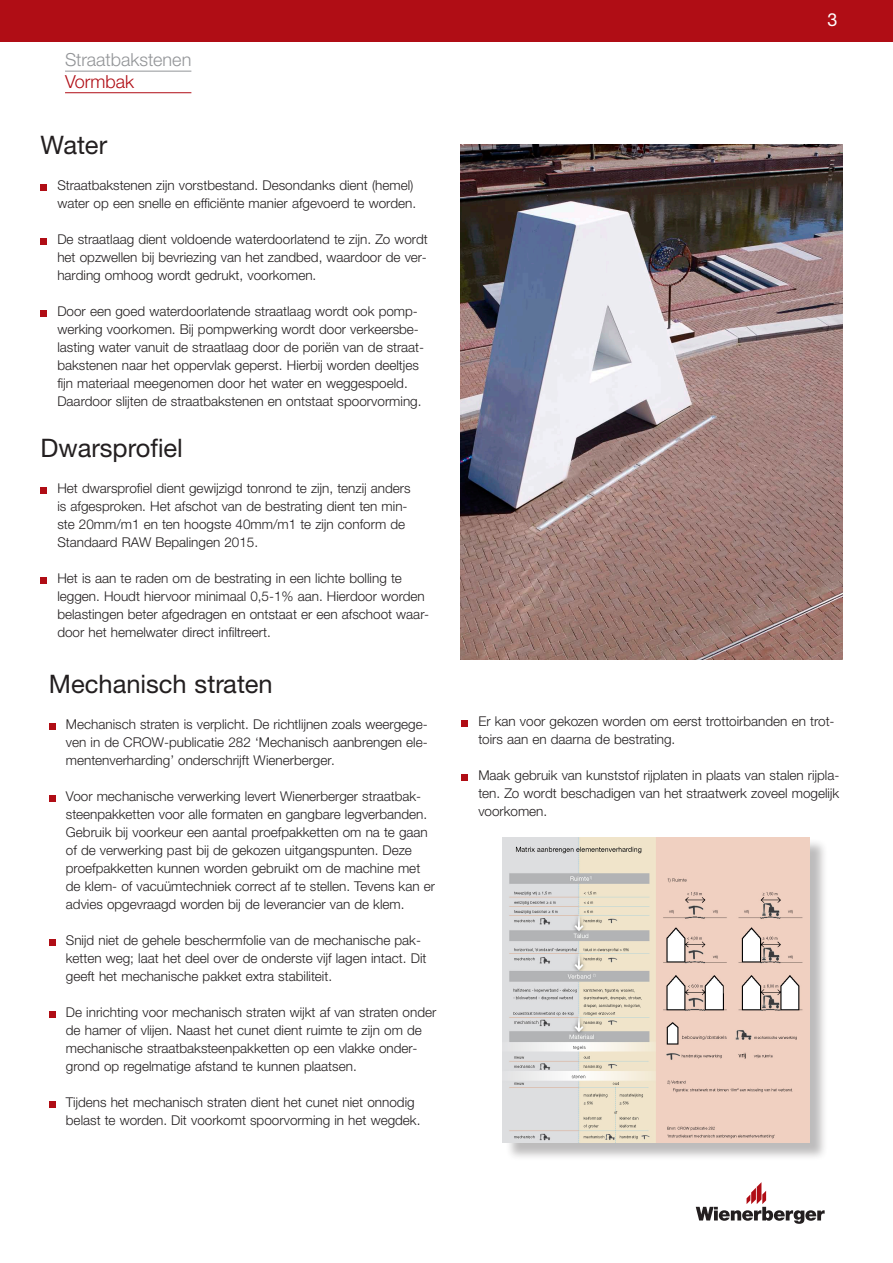
<style>
.page{position:relative;width:893px;height:1263px;background:#fff}
.page>*{position:absolute;margin:0;border:0;box-sizing:border-box;transform-origin:0 0}
.Headline_medium{font:25.5px "Helvetica Neue LTW1 G";color:#231f20}
.category_level{font:300 18px "Helvetica Neue LTW1 G";color:#939598}
.Alineastijl_1{font:300 18px "Helvetica Neue LTW1 G";color:#b00d15}
.t1{font:18px "Helvetica Neue LTW1 G";color:#fff}
.Headline_medium-2{font:300 13.5px/18px "Helvetica Neue LTW1 G";color:#231f20}
</style>
<div class="page">
<div style="left:0;top:0;width:893px;height:42px;background:#b00d15"></div>
<svg style="left:696px;top:1182px;width:129px;height:42px"></svg>
<img style="left:461px;top:145px;width:381px;height:514px">
<hr style="left:65px;top:71px;width:126px;height:1px;background:#939598">
<hr style="left:65px;top:92px;width:126px;height:1px;background:#b00d15">
<div style="left:40px;top:184px;width:7px;height:6px;background:#b00d15"></div>
<div style="left:40px;top:238px;width:7px;height:6px;background:#b00d15"></div>
<div style="left:40px;top:310px;width:7px;height:6px;background:#b00d15"></div>
<div style="left:40px;top:487px;width:7px;height:6px;background:#b00d15"></div>
<div style="left:40px;top:577px;width:7px;height:6px;background:#b00d15"></div>
<svg style="left:49px;top:723px;width:6px;height:6px"></svg>
<svg style="left:49px;top:795px;width:6px;height:6px"></svg>
<svg style="left:49px;top:939px;width:6px;height:6px"></svg>
<svg style="left:49px;top:1011px;width:6px;height:6px"></svg>
<svg style="left:49px;top:1101px;width:6px;height:6px"></svg>
<div style="left:461px;top:720px;width:7px;height:6px;background:#b00d15"></div>
<div style="left:461px;top:774px;width:7px;height:6px;background:#b00d15"></div>
<div style="left:505px;top:838px;width:323px;height:323px;background:#231f20;opacity:.3"></div>
<img style="left:503px;top:838px;width:307px;height:304px">
<p class="category_level" style="left:65px;top:49px;width:128px">Straatbakstenen</p>
<p class="Alineastijl_1" style="left:65px;top:70px;width:71px">Vormbak</p>
<p class="Headline_medium" style="left:40px;top:129px;width:68px">Water</p>
<p class="Headline_medium-2" style="left:57px;top:176px;width:360px">Straatbakstenen zijn vorstbestand. Desondanks dient (hemel) water op een snelle en efficiënte manier afgevoerd te worden.</p>
<p class="Headline_medium-2" style="left:57px;top:230px;width:372px;text-align:justify">De straatlaag dient voldoende waterdoorlatend te zijn. Zo wordt het opzwellen bij bevriezing van het zandbed, waardoor de ver&shy;harding omhoog wordt gedrukt, voorkomen.</p>
<p class="Headline_medium-2" style="left:57px;top:302px;width:368px">Door een goed waterdoorlatende straatlaag wordt ook pomp&shy;werking voorkomen. Bij pompwerking wordt door verkeersbe&shy;lasting water vanuit de straatlaag door de poriën van de straat&shy;bakstenen naar het oppervlak geperst. Hierbij worden deeltjes fijn materiaal meegenomen door het water en weggespoeld.<br>Daardoor slijten de straatbakstenen en ontstaat spoorvorming.</p>
<p class="Headline_medium" style="left:40px;top:432px;width:144px">Dwarsprofiel</p>
<p class="Headline_medium-2" style="left:57px;top:479px;width:355px">Het dwarsprofiel dient gewijzigd tonrond te zijn, tenzij anders is afgesproken. Het afschot van de bestrating dient ten min&shy;ste 20mm/m1 en ten hoogste 40mm/m1 te zijn conform de Standaard RAW Bepalingen 2015.</p>
<p class="Headline_medium-2" style="left:57px;top:569px;width:373px">Het is aan te raden om de bestrating in een lichte bolling te leggen. Houdt hiervoor minimaal 0,5-1% aan. Hierdoor worden belastingen beter afgedragen en ontstaat er een afschoot waar&shy;door het hemelwater direct infiltreert.</p>
<p class="Headline_medium" style="left:49px;top:668px;width:225px">Mechanisch straten</p>
<p class="Headline_medium-2" style="left:66px;top:715px;width:363px;text-align:justify">Mechanisch straten is verplicht. De richtlijnen zoals weergege&shy;ven in de CROW-publicatie 282 ‘Mechanisch aanbrengen ele&shy;mentenverharding’ onderschrijft Wienerberger.</p>
<p class="Headline_medium-2" style="left:66px;top:787px;width:371px">Voor mechanische verwerking levert Wienerberger straatbak&shy;steenpakketten voor alle formaten en gangbare legverbanden.<br>Gebruik bij voorkeur een aantal proefpakketten om na te gaan of de verwerking past bij de gekozen uitgangspunten. Deze proefpakketten kunnen worden gebruikt om de machine met de klem- of vacuümtechniek correct af te stellen. Tevens kan er advies opgevraagd worden bij de leverancier van de klem.</p>
<p class="Headline_medium-2" style="left:66px;top:931px;width:362px">Snijd niet de gehele beschermfolie van de mechanische pak&shy;ketten weg; laat het deel over de onderste vijf lagen intact. Dit geeft het mechanische pakket extra stabiliteit.</p>
<p class="Headline_medium-2" style="left:66px;top:1003px;width:372px">De inrichting voor mechanisch straten wijkt af van straten onder de hamer of vlijen. Naast het cunet dient ruimte te zijn om de mechanische straatbaksteenpakketten op een vlakke onder&shy;grond op regelmatige afstand te kunnen plaatsen.</p>
<p class="Headline_medium-2" style="left:66px;top:1093px;width:356px">Tijdens het mechanisch straten dient het cunet niet onnodig belast te worden. Dit voorkomt spoorvorming in het wegdek.</p>
<h2 class="t1" style="left:827px;top:9px;width:12px">3</h2>
<p class="Headline_medium-2" style="left:478px;top:712px;width:358px">Er kan voor gekozen worden om eerst trottoirbanden en trot&shy;toirs aan en daarna de bestrating.</p>
<p class="Headline_medium-2" style="left:478px;top:766px;width:363px;text-align:justify">Maak gebruik van kunststof rijplaten in plaats van stalen rijpla&shy;ten. Zo wordt beschadigen van het straatwerk zoveel mogelijk voorkomen.</p>
</div>
